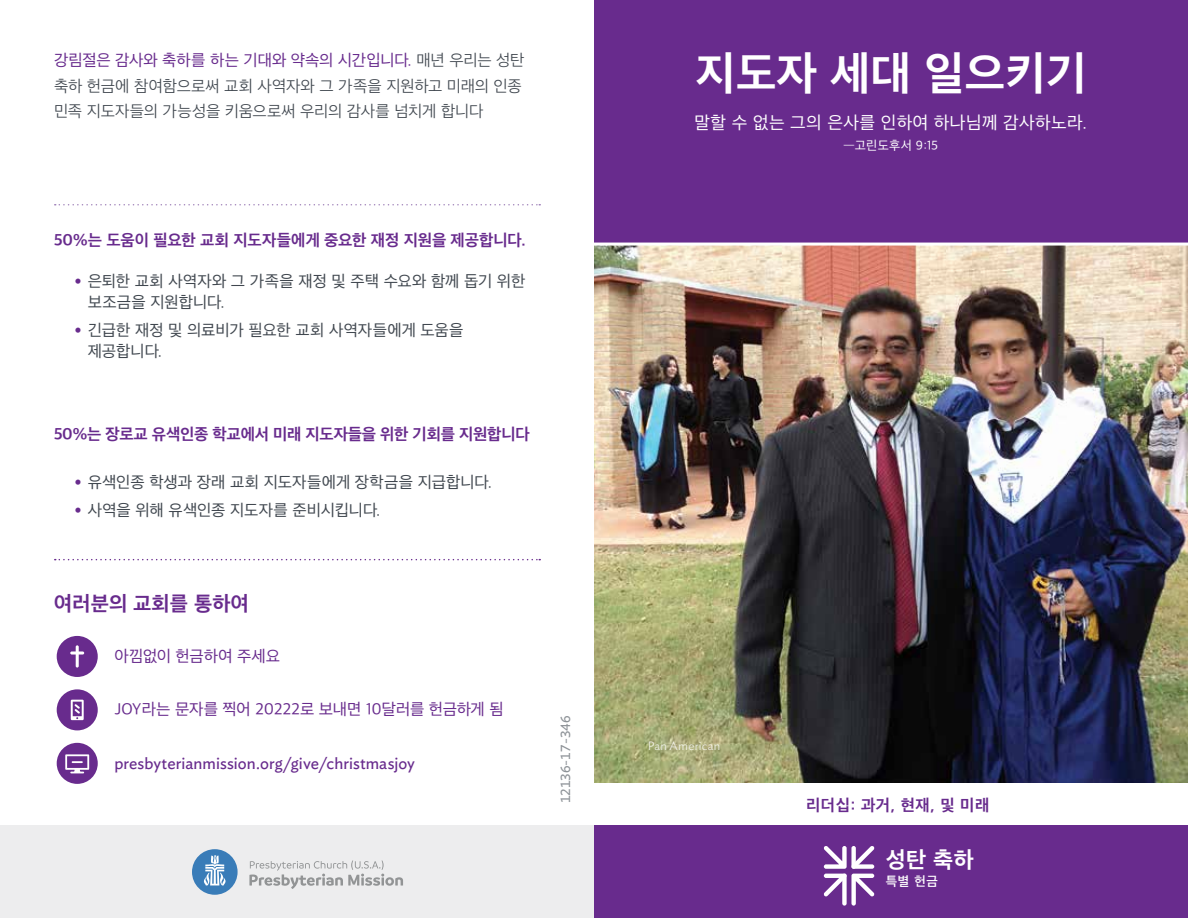
<style>
.page{position:relative;width:1188px;height:918px;background:#fff}
.page>*{position:absolute;margin:0;border:0;box-sizing:border-box;transform-origin:0 0}
.t1{font:700 46.5px "Apple SD Gothic Neo";letter-spacing:.01em;color:#fff}
.t2{font:700 23.1px "Apple SD Gothic Neo";color:#fff}
.t3{font:700 21px "Apple SD Gothic Neo";letter-spacing:.01em;color:#682b8d}
.t4{font:18px "Apple SD Gothic Neo";letter-spacing:.025em;color:#fff}
.t5{font:16.5px/21px "Apple SD Gothic Neo";color:#40474f}
.t6{font:300 16.5px/25.5px "Apple SD Gothic Neo";letter-spacing:-.01em;color:#40474f}
.t7{font:700 16.5px "Apple SD Gothic Neo";letter-spacing:-.01em;color:#682b8d}
.t8{font:16.5px "Ideal Sans";letter-spacing:.005em;color:#682b8d}
.t9{font:16.5px "Apple SD Gothic Neo";letter-spacing:-.01em;color:#682b8d}
.t10{font:13.5px "Ideal Sans";color:#8e9398}
.t11{font:600 13.2px "Apple SD Gothic Neo";color:#fff}
.t12{font:12.9px "Apple SD Gothic Neo";letter-spacing:.025em;color:#fff}
.t13{font:300 12px "Ideal Sans";letter-spacing:.02em;color:#fff}
.s1{font-weight:400;color:#682b8d}
.s2{font-family:"Ideal Sans";font-weight:500;font-style:italic;color:#682b8d}
</style>
<div class="page">
<img style="left:594px;top:246px;width:594px;height:537px">
<div style="left:594px;top:826px;width:594px;height:92px;background:#682b8d"></div>
<div style="left:594px;top:0;width:594px;height:243px;background:#682b8d"></div>
<div style="left:0;top:826px;width:594px;height:92px;background:#ededee"></div>
<svg style="left:249px;top:860px;width:154px;height:29px"></svg>
<div style="left:192px;top:849px;width:46px;height:46px;background:#397cb8;border-radius:50%"></div>
<svg style="left:204px;top:855px;width:22px;height:30px"></svg>
<svg style="left:55px;top:559px;width:485px;height:1px"></svg>
<svg style="left:55px;top:204px;width:485px;height:2px"></svg>
<div style="left:57px;top:636px;width:41px;height:41px;background:#682b8d;border-radius:50%"></div>
<svg style="left:70px;top:645px;width:14px;height:23px"></svg>
<div style="left:57px;top:743px;width:41px;height:41px;background:#682b8d;border-radius:50%"></div>
<svg style="left:65px;top:754px;width:24px;height:19px"></svg>
<div style="left:57px;top:689px;width:41px;height:41px;background:#682b8d;border-radius:50%"></div>
<svg style="left:71px;top:700px;width:13px;height:20px"></svg>
<svg style="left:824px;top:846px;width:50px;height:60px"></svg>
<p class="t6" style="left:54px;top:49px;width:472px"><span class="s1">강림절은 감사와 축하를 하는 기대와 약속의 시간입니다.</span> 매년 우리는 성탄 축하 헌금에 참여함으로써 교회 사역자와 그 가족을 지원하고 미래의 인종 민족 지도자들의 가능성을 키움으로써 우리의 감사를 넘치게 합니다</p>
<p class="t7" style="left:54px;top:232px;width:473px">50%는 도움이 필요한 교회 지도자들에게 중요한 재정 지원을 제공합니다.</p>
<p class="t5" style="left:88px;top:271px;width:439px;text-indent:-13px"><span class="s2">•</span> 은퇴한 교회 사역자와 그 가족을 재정 및 주택 수요와 함께 돕기 위한 보조금을 지원합니다.</p>
<p class="t5" style="left:88px;top:320px;width:377px;text-indent:-13px"><span class="s2">•</span> 긴급한 재정 및 의료비가 필요한 교회 사역자들에게 도움을 제공합니다.</p>
<p class="t7" style="left:54px;top:425px;width:477px">50%는 장로교 유색인종 학교에서 미래 지도자들을 위한 기회를 지원합니다</p>
<p class="t5" style="left:74px;top:472px;width:419px"><span class="s2">•</span> 유색인종 학생과 장래 교회 지도자들에게 장학금을 지급합니다.</p>
<p class="t5" style="left:74px;top:500px;width:308px"><span class="s2">•</span> 사역을 위해 유색인종 지도자를 준비시킵니다.</p>
<p class="t3" style="left:54px;top:592px;width:197px">여러분의 교회를 통하여</p>
<p class="t9" style="left:114px;top:647px;width:167px">아낌없이 헌금하여 주세요</p>
<p class="t9" style="left:114px;top:700px;width:391px">JOY라는 문자를 찍어 20222로 보내면 10달러를 헌금하게 됨</p>
<p class="t8" style="left:114px;top:751px;width:302px">presbyterianmission.org/give/christmasjoy</p>
<p class="t10" style="left:555px;top:803px;width:89px;rotate:-90deg">12136-17-346</p>
<h1 class="t1" style="left:695px;top:48px;width:393px">지도자 세대 일으키기</h1>
<p class="t4" style="left:695px;top:113px;width:394px">말할 수 없는 그의 은사를 인하여 하나님께 감사하노라.</p>
<p class="t12" style="left:844px;top:138px;width:96px">—고린도후서 9:15</p>
<p class="t13" style="left:648px;top:737px;width:74px">Pan American</p>
<p class="t7" style="left:806px;top:796px;width:185px">리더십: 과거, 현재, 및 미래</p>
<h2 class="t2" style="left:886px;top:847px;width:90px">성탄 축하</h2>
<p class="t11" style="left:886px;top:874px;width:54px">특별 헌금</p>
</div>
